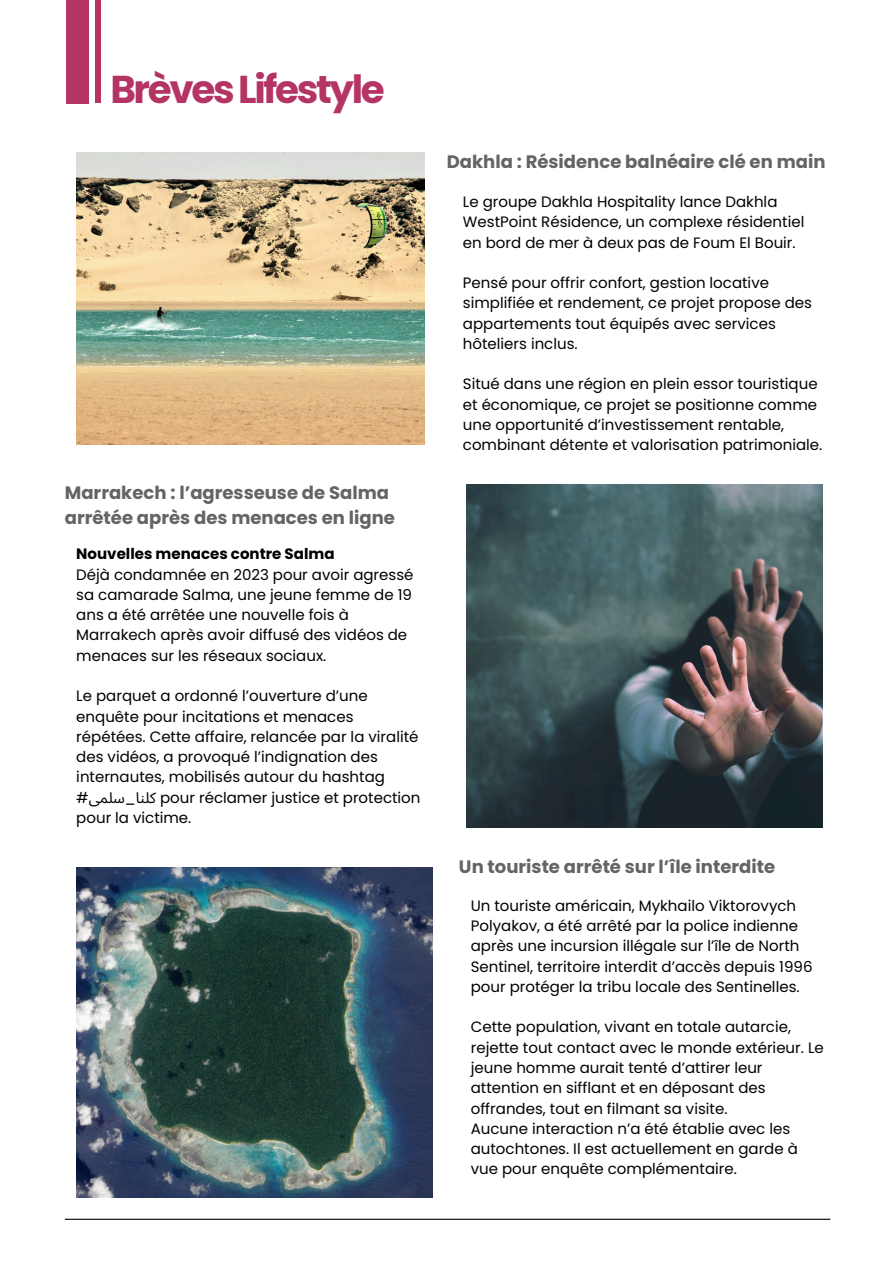
<style>
.page{position:relative;width:894px;height:1264px;background:#fff}
.page>*{position:absolute;margin:0;border:0;box-sizing:border-box;transform-origin:0 0}
.t1{font:700 38.85px "Poppins";letter-spacing:-.06em;color:#b43464}
.t2{font:700 18px/24.8px "Poppins";color:#646464}
.t3{font:15px/20.2px "Poppins";color:#000}
.t4{font:700 15px "Poppins";color:#000}
.s1{font-family:"Noto Sans Arabic"}
</style>
<div class="page">
<img style="left:76px;top:152px;width:348px;height:293px">
<img style="left:76px;top:867px;width:356px;height:330px">
<img style="left:466px;top:484px;width:356px;height:343px">
<hr style="left:65px;top:1218px;width:765px;height:1px;background:#000">
<div style="left:67px;top:0;width:22px;height:104px;background:#b43464"></div>
<hr style="left:96px;top:0;width:4px;height:103px;background:#b43464">
<h1 class="t1" style="left:110px;top:62px;width:276px">BrèvesLifestyle</h1>
<p class="t2" style="left:65px;top:480px;width:331px">Marrakech : l’agresseuse de Salma arrêtée après des menaces en ligne</p>
<p class="t4" style="left:76px;top:543px;width:260px">Nouvelles menaces contre Salma</p>
<p class="t3" style="left:76px;top:564px;width:338px">Déjà condamnée en 2023 pour avoir agressé sa camarade Salma, une jeune femme de 19 ans a été arrêtée une nouvelle fois à Marrakech après avoir diffusé des vidéos de menaces sur les réseaux sociaux.</p>
<p class="t3" style="left:76px;top:686px;width:345px">Le parquet a ordonné l’ouverture d’une enquête pour incitations et menaces répétées. Cette affaire, relancée par la viralité des vidéos, a provoqué l’indignation des internautes, mobilisés autour du hashtag<br># <span class="s1">ى سلم</span> _ <span class="s1">كلنا</span> pour réclamer justice et protection pour la victime.</p>
<h2 class="t2" style="left:446px;top:150px;width:380px">Dakhla : Résidence balnéaire clé en main</h2>
<p class="t3" style="left:463px;top:192px;width:343px">Le groupe Dakhla Hospitality lance Dakhla<br>WestPoint Résidence, un complexe résidentiel en bord de mer à deux pas de Foum El Bouir.</p>
<h2 class="t3" style="left:463px;top:273px;width:350px">Pensé pour offrir confort, gestion locative simplifiée et rendement, ce projet propose des appartements tout équipés avec services hôteliers inclus.</h2>
<p class="t3" style="left:463px;top:374px;width:361px">Situé dans une région en plein essor touristique et économique, ce projet se positionne comme une opportunité d’investissement rentable, combinant détente et valorisation patrimoniale.</p>
<h2 class="t2" style="left:459px;top:854px;width:317px">Un touriste arrêté sur l’île interdite</h2>
<p class="t3" style="left:470px;top:895px;width:343px">Un touriste américain, Mykhailo Viktorovych Polyakov, a été arrêté par la police indienne après une incursion illégale sur l’île de North Sentinel, territoire interdit d’accès depuis 1996 pour protéger la tribu locale des Sentinelles.</p>
<p class="t3" style="left:470px;top:1017px;width:354px">Cette population, vivant en totale autarcie, rejette tout contact avec le monde extérieur. Le jeune homme aurait tenté d’attirer leur attention en sifflant et en déposant des offrandes, tout en filmant sa visite.</p>
<p class="t3" style="left:470px;top:1118px;width:328px">Aucune interaction n’a été établie avec les autochtones. Il est actuellement en garde à vue pour enquête complémentaire.</p>
</div>
